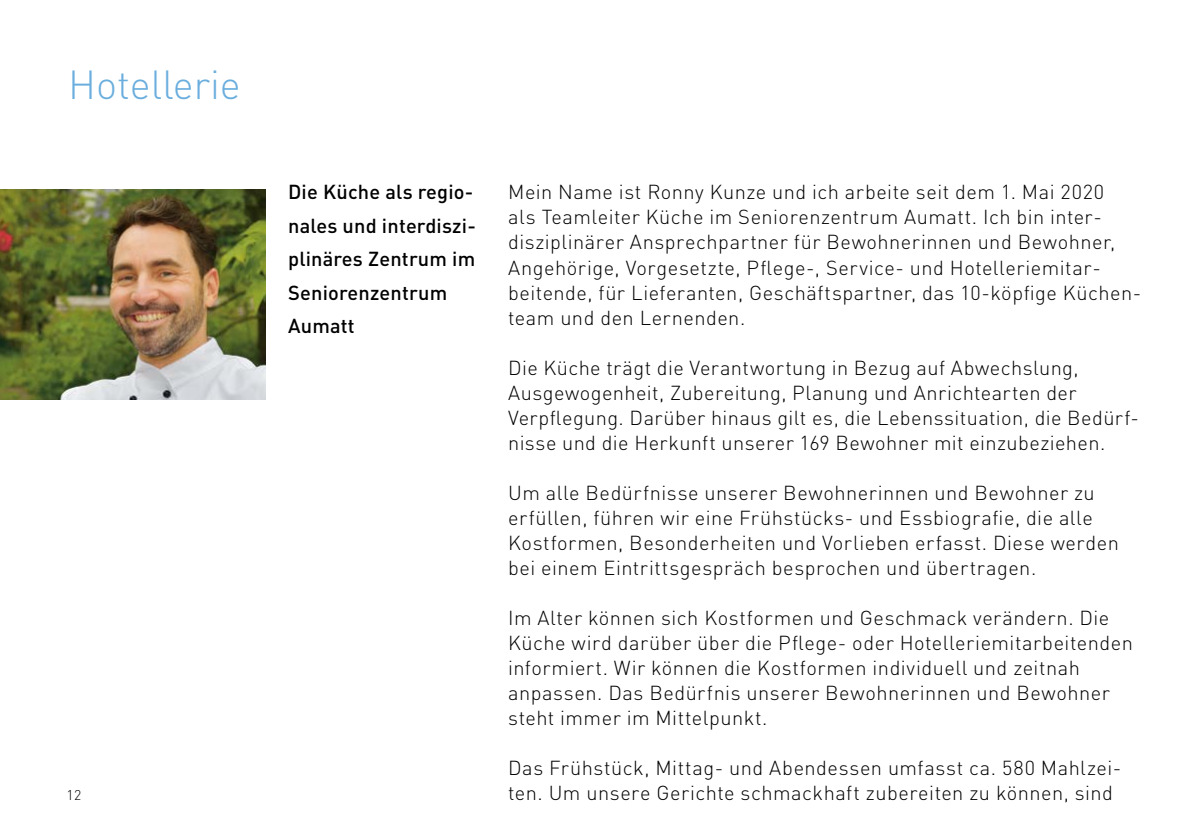
<style>
.page{position:relative;width:1191px;height:840px;background:#fff}
.page>*{position:absolute;margin:0;border:0;box-sizing:border-box;transform-origin:0 0}
.t1{font:300 40px "DIN Pro";color:#6aaede}
.t2{font:300 20px/25px "DIN Pro";letter-spacing:.025em;color:#000}
.t3{font:500 20px/33.4px "DIN Pro";letter-spacing:.01em;color:#000}
.t4{font:300 14px "DIN Pro";color:#000}
</style>
<div class="page">
<img style="left:0;top:189px;width:265px;height:210px">
<h1 class="t1" style="left:68px;top:58px;width:174px">Hotellerie</h1>
<p class="t4" style="left:66px;top:784px;width:17px">12</p>
<p class="t3" style="left:288px;top:174px;width:189px">Die Küche als regio&shy;nales und interdiszi&shy;plinäres Zentrum im<br>Seniorenzentrum<br>Aumatt</p>
<p class="t2" style="left:508px;top:179px;width:634px">Mein Name ist Ronny Kunze und ich arbeite seit dem 1. Mai 2020<br>als Teamleiter Küche im Seniorenzentrum Aumatt. Ich bin inter&shy;disziplinärer Ansprechpartner für Bewohnerinnen und Bewohner, Angehörige, Vorgesetzte, Pflege-, Service- und Hotelleriemitar&shy;beitende, für Lieferanten, Geschäftspartner, das 10-köpfige Küchen&shy;team und den Lernenden.</p>
<p class="t2" style="left:508px;top:354px;width:632px">Die Küche trägt die Verantwortung in Bezug auf Abwechslung, Ausgewogenheit, Zubereitung, Planung und Anrichtearten der Verpflegung. Darüber hinaus gilt es, die Lebenssituation, die Bedürf&shy;nisse und die Herkunft unserer 169 Bewohner mit einzubeziehen.</p>
<p class="t2" style="left:508px;top:479px;width:612px">Um alle Bedürfnisse unserer Bewohnerinnen und Bewohner zu erfüllen, führen wir eine Frühstücks- und Essbiografie, die alle Kostformen, Besonderheiten und Vorlieben erfasst. Diese werden bei einem Eintrittsgespräch besprochen und übertragen.</p>
<p class="t2" style="left:508px;top:604px;width:626px">Im Alter können sich Kostformen und Geschmack verändern. Die Küche wird darüber über die Pflege- oder Hotelleriemitarbeitenden informiert. Wir können die Kostformen individuell und zeitnah anpassen. Das Bedürfnis unserer Bewohnerinnen und Bewohner steht immer im Mittelpunkt.</p>
<p class="t2" style="left:508px;top:754px;width:614px">Das Frühstück, Mittag- und Abendessen umfasst ca. 580 Mahlzei&shy;ten. Um unsere Gerichte schmackhaft zubereiten zu können, sind</p>
</div>
